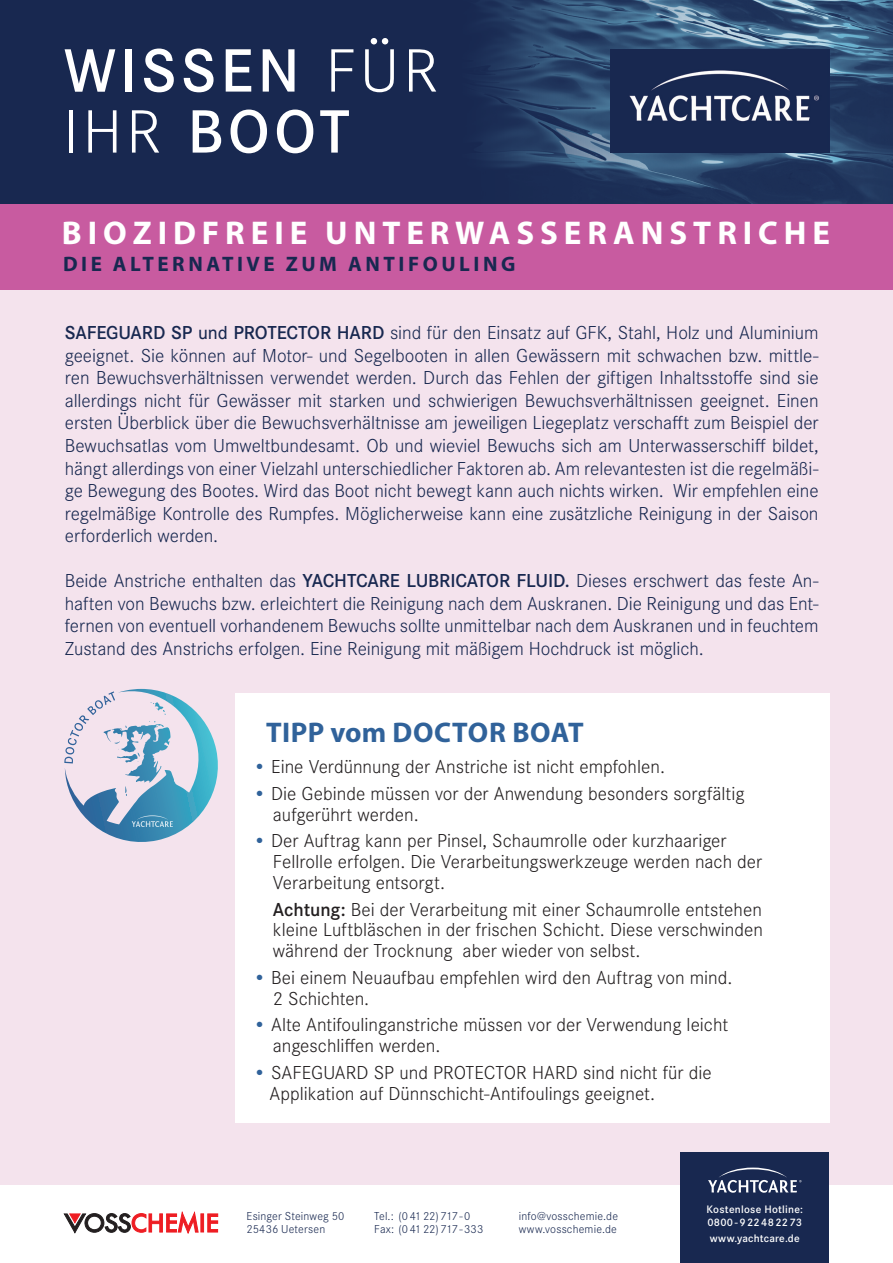
<style>
.page{position:relative;width:893px;height:1263px;background:#fff}
.page>*{position:absolute;margin:0;border:0;box-sizing:border-box;transform-origin:0 0}
.t1{font:600 63.45px/61.1px "Corporate S Pro";letter-spacing:.065em;color:#fff}
.t2{font:700 33px "Myriad Pro";letter-spacing:.18em;color:#fff}
.t3{font:700 28.5px "Myriad Pro";letter-spacing:.015em;color:#30629a}
.t4{font:700 21px "Myriad Pro";letter-spacing:.17em;color:#182850}
.t5{font:300 19.5px/22.5px "Corporate S";letter-spacing:-.005em;color:#182850;text-align:justify}
.t6{font:300 19.5px/20.7px "Corporate S";color:#231f20}
.t7{font:300 12px/13.5px "Corporate S";letter-spacing:.015em;color:#182850}
.t8{font:600 11.25px/13.2px "Corporate S";letter-spacing:.02em;color:#fff}
.s1{font-weight:300}
.s2{font-weight:600}
.s3{font-weight:500}
.s4{color:#30629a}
</style>
<div class="page">
<div style="left:0;top:0;width:893px;height:1184px;background:#f4e3ed"></div>
<div style="left:680px;top:1152px;width:149px;height:111px;background:#182850"></div>
<svg style="left:708px;top:1167px;width:93px;height:26px"></svg>
<hr style="left:201px;top:1214px;width:3px;height:18px;background:#ee1d23">
<svg style="left:208px;top:1214px;width:10px;height:18px"></svg>
<svg style="left:64px;top:1212px;width:134px;height:21px"></svg>
<div style="left:0;top:0;width:893px;height:204px;background:#182850"></div>
<img style="left:483px;top:0;width:410px;height:204px">
<img style="left:611px;top:49px;width:218px;height:104px">
<div style="left:0;top:204px;width:893px;height:85px;background:#c85ba0"></div>
<div style="left:235px;top:693px;width:594px;height:430px;background:#fff"></div>
<svg style="left:64px;top:688px;width:154px;height:154px"></svg>
<h1 class="t1" style="left:64px;top:36px;width:376px">WISSEN <span class="s1">FÜR<br>IHR</span> BOOT</h1>
<h2 class="t2" style="left:62px;top:214px;width:770px">BIOZIDFREIE UNTERWASSERANSTRICHE</h2>
<p class="t4" style="left:63px;top:252px;width:454px">DIE ALTERNATIVE ZUM ANTIFOULING</p>
<p class="t5" style="left:65px;top:321px;width:755px"><span class="s2">SAFEGUARD SP</span> <span class="s3">und</span> <span class="s2">PROTECTOR HARD</span> sind für den Einsatz auf GFK, Stahl, Holz und Aluminium geeignet. Sie können auf Motor- und Segelbooten in allen Gewässern mit schwachen bzw. mittle&shy;ren Bewuchsverhältnissen verwendet werden. Durch das Fehlen der giftigen Inhaltsstoffe sind sie allerdings nicht für Gewässer mit starken und schwierigen Bewuchsverhältnissen geeignet. Einen ersten Überblick über die Bewuchsverhältnisse am jeweiligen Liegeplatz verschafft zum Beispiel der Bewuchsatlas vom Umweltbundesamt. Ob und wieviel Bewuchs sich am Unterwasserschiff bildet, hängt allerdings von einer Vielzahl unterschiedlicher Faktoren ab. Am relevantesten ist die regelmäßi&shy;ge Bewegung des Bootes. Wird das Boot nicht bewegt kann auch nichts wirken. Wir empfehlen eine regelmäßige Kontrolle des Rumpfes. Möglicherweise kann eine zusätzliche Reinigung in der Saison erforderlich werden.</p>
<p class="t5" style="left:65px;top:569px;width:755px">Beide Anstriche enthalten das <span class="s2">YACHTCARE LUBRICATOR FLUID.</span> Dieses erschwert das feste An&shy;haften von Bewuchs bzw. erleichtert die Reinigung nach dem Auskranen. Die Reinigung und das Ent&shy;fernen von eventuell vorhandenem Bewuchs sollte unmittelbar nach dem Auskranen und in feuchtem Zustand des Anstrichs erfolgen. Eine Reinigung mit mäßigem Hochdruck ist möglich.</p>
<h3 class="t3" style="left:266px;top:717px;width:319px">TIPP vom DOCTOR BOAT</h3>
<p class="t6" style="left:253px;top:756px;width:413px"><span class="s4">•</span> Eine Verdünnung der Anstriche ist nicht empfohlen.</p>
<p class="t6" style="left:273px;top:782px;width:473px;text-indent:-20px"><span class="s4">•</span> Die Gebinde müssen vor der Anwendung besonders sorgfältig aufgerührt werden.</p>
<p class="t6" style="left:273px;top:830px;width:491px;text-indent:-20px"><span class="s4">•</span> Der Auftrag kann per Pinsel, Schaumrolle oder kurzhaariger<br>Fellrolle erfolgen. Die Verarbeitungswerkzeuge werden nach der<br>Verarbeitung entsorgt.</p>
<p class="t6" style="left:273px;top:898px;width:492px;text-align:justify"><span class="s2">Achtung:</span> Bei der Verarbeitung mit einer Schaumrolle entstehen kleine Luftbläschen in der frischen Schicht. Diese verschwinden während der Trocknung aber wieder von selbst.</p>
<p class="t6" style="left:273px;top:966px;width:461px;text-indent:-20px"><span class="s4">•</span> Bei einem Neuaufbau empfehlen wird den Auftrag von mind.<br>2 Schichten.</p>
<p class="t6" style="left:273px;top:1014px;width:457px;text-indent:-20px"><span class="s4">•</span> Alte Antifoulinganstriche müssen vor der Verwendung leicht angeschliffen werden.</p>
<p class="t6" style="left:269px;top:1061px;width:444px;text-indent:-16px"><span class="s4">•</span> SAFEGUARD SP und PROTECTOR HARD sind nicht für die<br>Applikation auf Dünnschicht-Antifoulings geeignet.</p>
<p class="t7" style="left:247px;top:1208px;width:99px">Esinger Steinweg 50<br>25436 Uetersen</p>
<p class="t7" style="left:374px;top:1208px;width:111px">Tel.: (0 41 22) 717 - 0<br>Fax: (0 41 22) 717 - 333</p>
<p class="t7" style="left:519px;top:1208px;width:101px">info@vosschemie.de www.vosschemie.de</p>
<p class="t8" style="left:707px;top:1202px;width:98px">Kostenlose Hotline:<br>0800 - 9 22 48 22 73</p>
<p class="t8" style="left:710px;top:1231px;width:91px">www.yachtcare.de</p>
</div>
